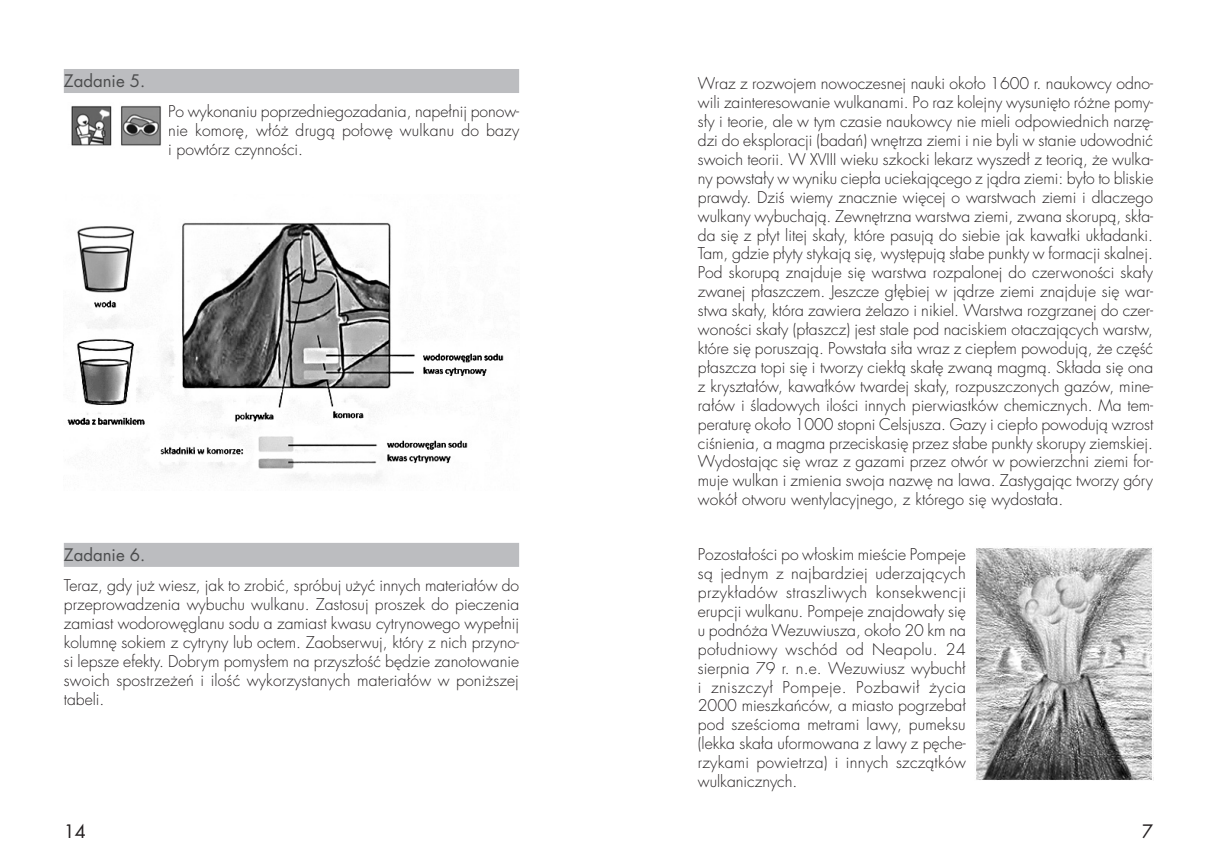
<style>
.page{position:relative;width:1217px;height:868px;background:#fff}
.page>*{position:absolute;margin:0;border:0;box-sizing:border-box;transform-origin:0 0}
.t1{font:18px "Futura LT";color:#231f20}
.t2{font:16.8px "Futura LTS Book";color:#4b4c4d}
.t3{font:300 15.75px/18.9px "Futura LTS";letter-spacing:.01em;color:#231f20;text-align:justify}
</style>
<div class="page">
<div style="left:64px;top:69px;width:455px;height:24px;background:#bcbdc0"></div>
<div style="left:64px;top:543px;width:455px;height:24px;background:#bcbdc0"></div>
<img style="left:67px;top:222px;width:437px;height:261px">
<img style="left:71px;top:106px;width:90px;height:40px">
<img style="left:976px;top:548px;width:176px;height:232px">
<p class="t2" style="left:64px;top:70px;width:83px">Zadanie 5.</p>
<p class="t3" style="left:168px;top:103px;width:353px">Po wykonaniu poprzedniegozadania, napełnij ponow&shy;nie komorę, włóż drugą połowę wulkanu do bazy i powtórz czynności.</p>
<p class="t2" style="left:64px;top:544px;width:83px">Zadanie 6.</p>
<p class="t3" style="left:64px;top:576px;width:457px">Teraz, gdy już wiesz, jak to zrobić, spróbuj użyć innych materiałów do przeprowadzenia wybuchu wulkanu. Zastosuj proszek do pieczenia zamiast wodorowęglanu sodu a zamiast kwasu cytrynowego wypełnij kolumnę sokiem z cytryny lub octem. Zaobserwuj, który z nich przyno&shy;si lepsze efekty. Dobrym pomysłem na przyszłość będzie zanotowanie swoich spostrzeżeń i ilość wykorzystanych materiałów w poniższej tabeli.</p>
<p class="t1" style="left:64px;top:819px;width:24px">14</p>
<p class="t3" style="left:697px;top:74px;width:457px">Wraz z rozwojem nowoczesnej nauki około 1600 r. naukowcy odno&shy;wili zainteresowanie wulkanami. Po raz kolejny wysunięto różne pomy&shy;sły i teorie, ale w tym czasie naukowcy nie mieli odpowiednich narzę&shy;dzi do eksploracji (badań) wnętrza ziemi i nie byli w stanie udowodnić swoich teorii. W XVIII wieku szkocki lekarz wyszedł z teorią, że wulka&shy;ny powstały w wyniku ciepła uciekającego z jądra ziemi: było to bliskie prawdy. Dziś wiemy znacznie więcej o warstwach ziemi i dlaczego wulkany wybuchają. Zewnętrzna warstwa ziemi, zwana skorupą, skła&shy;da się z płyt litej skały, które pasują do siebie jak kawałki układanki.<br>Tam, gdzie płyty stykają się, występują słabe punkty w formacji skalnej.<br>Pod skorupą znajduje się warstwa rozpalonej do czerwoności skały zwanej płaszczem. Jeszcze głębiej w jądrze ziemi znajduje się war&shy;stwa skały, która zawiera żelazo i nikiel. Warstwa rozgrzanej do czer&shy;woności skały (płaszcz) jest stale pod naciskiem otaczających warstw, które się poruszają. Powstała siła wraz z ciepłem powodują, że część płaszcza topi się i tworzy ciekłą skałę zwaną magmą. Składa się ona z kryształów, kawałków twardej skały, rozpuszczonych gazów, mine&shy;rałów i śladowych ilości innych pierwiastków chemicznych. Ma tem&shy;peraturę około 1000 stopni Celsjusza. Gazy i ciepło powodują wzrost ciśnienia, a magma przeciskasię przez słabe punkty skorupy ziemskiej.<br>Wydostając się wraz z gazami przez otwór w powierzchni ziemi for&shy;muje wulkan i zmienia swoja nazwę na lawa. Zastygając tworzy góry wokół otworu wentylacyjnego, z którego się wydostała.</p>
<p class="t3" style="left:697px;top:545px;width:270px">Pozostałości po włoskim mieście Pompeje są jednym z najbardziej uderzających przykładów straszliwych konsekwencji erupcji wulkanu. Pompeje znajdowały się u podnóża Wezuwiusza, około 20 km na południowy wschód od Neapolu. 24 sierpnia 79 r. n.e. Wezuwiusz wybuchł i zniszczył Pompeje. Pozbawił życia 2000 mieszkańców, a miasto pogrzebał pod sześcioma metrami lawy, pumeksu (lekka skała uformowana z lawy z pęche&shy;rzykami powietrza) i innych szczątków wulkanicznych.</p>
<p class="t1" style="left:1141px;top:819px;width:13px">7</p>
</div>
